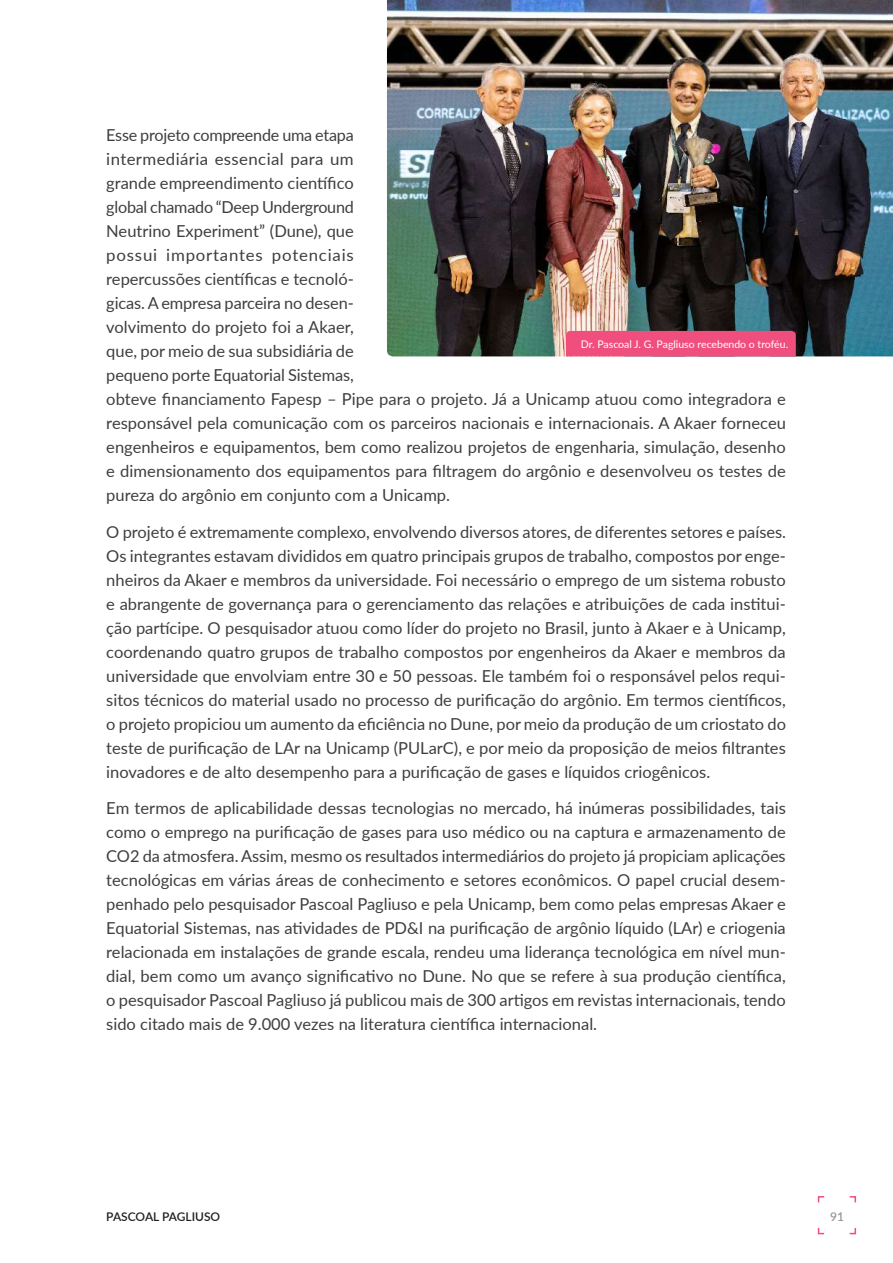
<style>
.page{position:relative;width:893px;height:1263px;background:#fff}
.page>*{position:absolute;margin:0;border:0;box-sizing:border-box;transform-origin:0 0}
.t1{font:16.5px/24px "Lato";color:#3e3e3f;text-align:justify}
.t2{font:600 12px "Lato";color:#231f20}
.t3{font:600 12px "Lato";color:#939598}
.t4{font:10.5px "Lato";color:#fff}
</style>
<div class="page">
<svg style="left:817px;top:1196px;width:8px;height:7px"></svg>
<svg style="left:817px;top:1228px;width:8px;height:7px"></svg>
<svg style="left:849px;top:1196px;width:8px;height:7px"></svg>
<svg style="left:849px;top:1228px;width:8px;height:7px"></svg>
<img style="left:387px;top:0;width:506px;height:356px">
<div style="left:566px;top:331px;width:230px;height:25px;background:#f04f7d"></div>
<p class="t1" style="left:106px;top:122px;width:681px;text-align:left">Esse projeto compreende uma etapa<br>intermediária essencial para um<br>grande empreendimento científico<br>global chamado “Deep Underground<br>Neutrino Experiment” (Dune), que<br>possui importantes potenciais<br>repercussões científicas e tecnoló-<br>gicas. A empresa parceira no desen-<br>volvimento do projeto foi a Akaer,<br>que, por meio de sua subsidiária de<br>pequeno porte Equatorial Sistemas,<br>obteve financiamento Fapesp – Pipe para o projeto. Já a Unicamp atuou como integradora e responsável pela comunicação com os parceiros nacionais e internacionais. A Akaer forneceu engenheiros e equipamentos, bem como realizou projetos de engenharia, simulação, desenho e dimensionamento dos equipamentos para filtragem do argônio e desenvolveu os testes de pureza do argônio em conjunto com a Unicamp.</p>
<p class="t1" style="left:106px;top:519px;width:681px">O projeto é extremamente complexo, envolvendo diversos atores, de diferentes setores e países.<br>Os integrantes estavam divididos em quatro principais grupos de trabalho, compostos por enge&shy;nheiros da Akaer e membros da universidade. Foi necessário o emprego de um sistema robusto e abrangente de governança para o gerenciamento das relações e atribuições de cada institui&shy;ção partícipe. O pesquisador atuou como líder do projeto no Brasil, junto à Akaer e à Unicamp, coordenando quatro grupos de trabalho compostos por engenheiros da Akaer e membros da universidade que envolviam entre 30 e 50 pessoas. Ele também foi o responsável pelos requi&shy;sitos técnicos do material usado no processo de purificação do argônio. Em termos científicos, o projeto propiciou um aumento da eficiência no Dune, por meio da produção de um criostato do teste de purificação de LAr na Unicamp (PULarC), e por meio da proposição de meios filtrantes inovadores e de alto desempenho para a purificação de gases e líquidos criogênicos.</p>
<p class="t1" style="left:106px;top:796px;width:681px">Em termos de aplicabilidade dessas tecnologias no mercado, há inúmeras possibilidades, tais como o emprego na purificação de gases para uso médico ou na captura e armazenamento de CO2 da atmosfera. Assim, mesmo os resultados intermediários do projeto já propiciam aplicações tecnológicas em várias áreas de conhecimento e setores econômicos. O papel crucial desem&shy;penhado pelo pesquisador Pascoal Pagliuso e pela Unicamp, bem como pelas empresas Akaer e Equatorial Sistemas, nas atividades de PD&amp;I na purificação de argônio líquido (LAr) e criogenia relacionada em instalações de grande escala, rendeu uma liderança tecnológica em nível mun&shy;dial, bem como um avanço significativo no Dune. No que se refere à sua produção científica, o pesquisador Pascoal Pagliuso já publicou mais de 300 artigos em revistas internacionais, tendo sido citado mais de 9.000 vezes na literatura científica internacional.</p>
<p class="t4" style="left:581px;top:337px;width:209px">Dr. Pascoal J. G. Pagliuso recebendo o troféu.</p>
<p class="t2" style="left:106px;top:1207px;width:16px">PASCOAL</p>
<p class="t2" style="left:162px;top:1207px;width:15px">PAGLIUSO</p>
<p class="t3" style="left:830px;top:1207px;width:15px">91</p>
</div>
